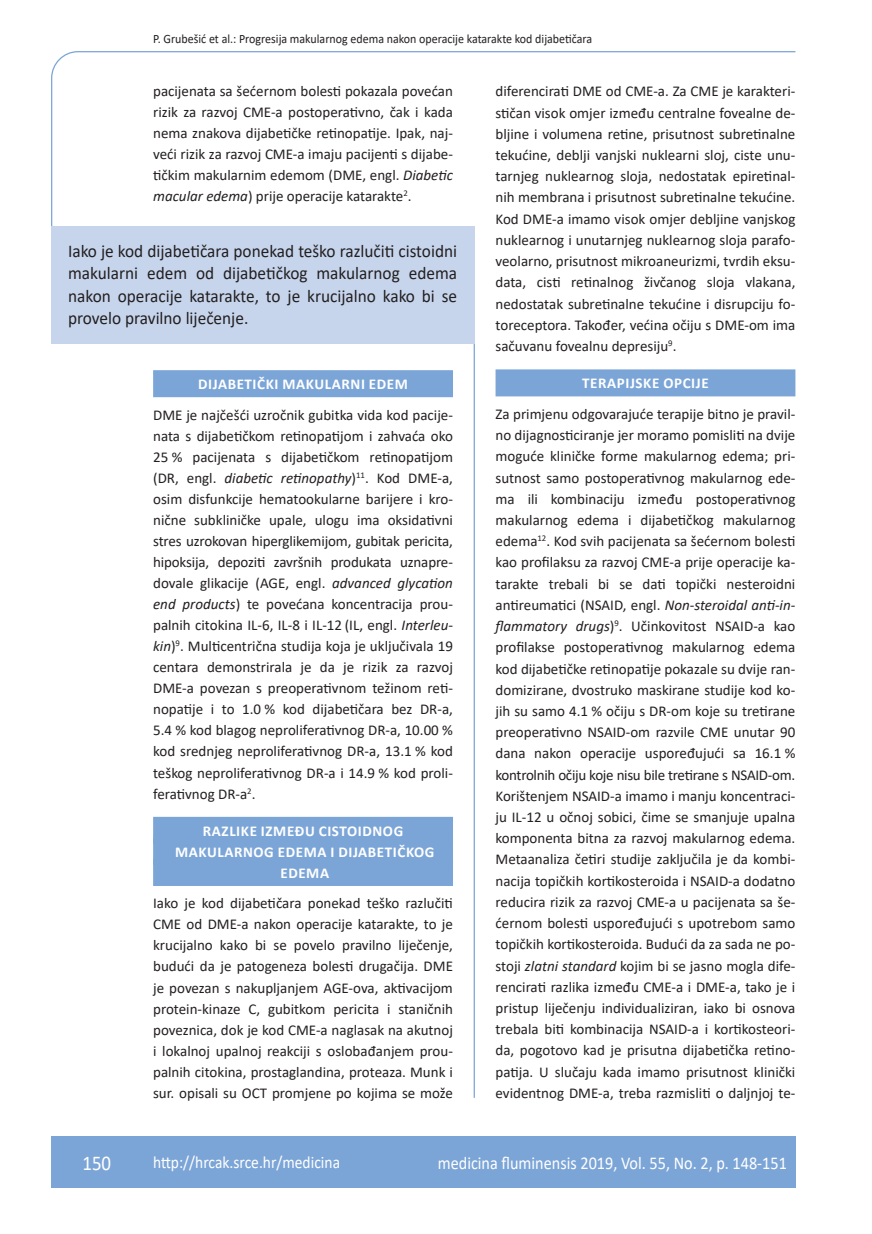
<style>
.page{position:relative;width:872px;height:1234px;background:#fff}
.page>*{position:absolute;margin:0;border:0;box-sizing:border-box;transform-origin:0 0}
.t1{font:21px "Calibri";color:#fff;scale:.9 1}
.anterfile{font:18px/22.5px "Calibri";color:#231f20;text-align:justify;scale:.96 1}
.t2{font:18px "Calibri";color:#fff;scale:.9 1}
.t3{font:17.25px "Calibri";color:#fff;scale:.9 1}
.osnovni_tekst{font:15px/21.1px "Calibri";color:#231f20;text-align:justify}
.naslov_ruler{font:700 15px "Calibri";letter-spacing:.04em;color:#fff}
.glava{font:12.75px "Calibri";color:#231f20;scale:.94 1}
.s1{font-style:italic}
</style>
<div class="page">
<svg style="left:51px;top:51px;width:745px;height:275px"></svg>
<hr style="left:473px;top:343px;width:2px;height:754px;background:#7ca5d7">
<div style="left:51px;top:1135px;width:744px;height:51px;background:#7ca5d7"></div>
<div style="left:495px;top:369px;width:300px;height:27px;background:#7ca5d7"></div>
<div style="left:51px;top:226px;width:423px;height:117px;background:#c6d5ec"></div>
<div style="left:153px;top:370px;width:300px;height:27px;background:#7ca5d7"></div>
<div style="left:153px;top:816px;width:300px;height:27px;background:#7ca5d7"></div>
<div style="left:153px;top:837px;width:300px;height:27px;background:#7ca5d7"></div>
<div style="left:153px;top:858px;width:300px;height:27px;background:#7ca5d7"></div>
<p class="glava" style="left:153px;top:29px;width:468px">P. Grubešić et al.: Progresija makularnog edema nakon operacije katarakte kod dijabetičara</p>
<p class="osnovni_tekst" style="left:153px;top:80px;width:301px">pacijenata sa šećernom bolesti pokazala povećan rizik za razvoj CME-a postoperativno, čak i kada nema znakova dijabetičke retinopatije. Ipak, naj&shy;veći rizik za razvoj CME-a imaju pacijenti s dijabe&shy;tičkim makularnim edemom (DME, engl. <span class="s1">Diabetic macular edema</span>) prije operacije katarakte<sup>2</sup>.</p>
<p class="osnovni_tekst" style="left:495px;top:80px;width:301px">diferencirati DME od CME-a. Za CME je karakteri&shy;stičan visok omjer između centralne fovealne de&shy;bljine i volumena retine, prisutnost subretinalne tekućine, deblji vanjski nuklearni sloj, ciste unu&shy;tarnjeg nuklearnog sloja, nedostatak epiretinal&shy;nih membrana i prisutnost subretinalne tekućine.<br>Kod DME-a imamo visok omjer debljine vanjskog nuklearnog i unutarnjeg nuklearnog sloja parafo&shy;veolarno, prisutnost mikroaneurizmi, tvrdih eksu&shy;data, cisti retinalnog živčanog sloja vlakana, nedostatak subretinalne tekućine i disrupciju fo&shy;toreceptora. Također, većina očiju s DME-om ima sačuvanu fovealnu depresiju<sup>9</sup>.</p>
<p class="naslov_ruler" style="left:582px;top:372px;width:128px">TERAPIJSKE OPCIJE</p>
<p class="osnovni_tekst" style="left:495px;top:403px;width:301px">Za primjenu odgovarajuće terapije bitno je pravil&shy;no dijagnosticiranje jer moramo pomisliti na dvije moguće kliničke forme makularnog edema; pri&shy;sutnost samo postoperativnog makularnog ede&shy;ma ili kombinaciju između postoperativnog makularnog edema i dijabetičkog makularnog edema<sup>12</sup>. Kod svih pacijenata sa šećernom bolesti kao profilaksu za razvoj CME-a prije operacije ka&shy;tarakte trebali bi se dati topički nesteroidni antireumatici (NSAID, engl. <span class="s1">Non-steroidal anti-in&shy;flammatory drugs</span>)<sup>9</sup>. Učinkovitost NSAID-a kao profilakse postoperativnog makularnog edema kod dijabetičke retinopatije pokazale su dvije ran&shy;domizirane, dvostruko maskirane studije kod ko&shy;jih su samo 4.1 % očiju s DR-om koje su tretirane preoperativno NSAID-om razvile CME unutar 90 dana nakon operacije uspoređujući sa 16.1 % kontrolnih očiju koje nisu bile tretirane s NSAID-om.<br>Korištenjem NSAID-a imamo i manju koncentraci&shy;ju IL-12 u očnoj sobici, čime se smanjuje upalna komponenta bitna za razvoj makularnog edema.<br>Metaanaliza četiri studije zaključila je da kombi&shy;nacija topičkih kortikosteroida i NSAID-a dodatno reducira rizik za razvoj CME-a u pacijenata sa še&shy;ćernom bolesti uspoređujući s upotrebom samo topičkih kortikosteroida. Budući da za sada ne po&shy;stoji <span class="s1">zlatni standard</span> kojim bi se jasno mogla dife&shy;rencirati razlika između CME-a i DME-a, tako je i pristup liječenju individualiziran, iako bi osnova trebala biti kombinacija NSAID-a i kortikosteori&shy;da, pogotovo kad je prisutna dijabetička retino&shy;patija. U slučaju kada imamo prisutnost klinički evidentnog DME-a, treba razmisliti o daljnjoj te-</p>
<p class="anterfile" style="left:68px;top:239px;width:407px">Iako je kod dijabetičara ponekad teško razlučiti cistoidni makularni edem od dijabetičkog makularnog edema nakon operacije katarakte, to je krucijalno kako bi se provelo pravilno liječenje.</p>
<p class="naslov_ruler" style="left:198px;top:373px;width:211px">DIJABETIČKI MAKULARNI EDEM</p>
<p class="osnovni_tekst" style="left:153px;top:403px;width:301px">DME je najčešći uzročnik gubitka vida kod pacije&shy;nata s dijabetičkom retinopatijom i zahvaća oko 25 % pacijenata s dijabetičkom retinopatijom (DR, engl. <span class="s1">diabetic retinopathy</span>)<sup>11</sup>. Kod DME-a, osim disfunkcije hematookularne barijere i kro&shy;nične subkliničke upale, ulogu ima oksidativni stres uzrokovan hiperglikemijom, gubitak pericita, hipoksija, depoziti završnih produkata uznapre&shy;dovale glikacije (AGE, engl. <span class="s1">advanced glycation end products</span>) te povećana koncentracija prou&shy;palnih citokina IL-6, IL-8 i IL-12 (IL, engl. <span class="s1">Interleu&shy;kin</span>)<sup>9</sup>. Multicentrična studija koja je uključivala 19 centara demonstrirala je da je rizik za razvoj DME-a povezan s preoperativnom težinom reti&shy;nopatije i to 1.0 % kod dijabetičara bez DR-a, 5.4 % kod blagog neproliferativnog DR-a, 10.00 % kod srednjeg neproliferativnog DR-a, 13.1 % kod teškog neproliferativnog DR-a i 14.9 % kod proli&shy;ferativnog DR-a<sup>2</sup>.</p>
<p class="naslov_ruler" style="left:203px;top:819px;width:202px">RAZLIKE IZMEĐU CISTOIDNOG</p>
<p class="naslov_ruler" style="left:175px;top:840px;width:261px">MAKULARNOG EDEMA I DIJABETIČKOG</p>
<p class="naslov_ruler" style="left:280px;top:862px;width:50px">EDEMA</p>
<p class="osnovni_tekst" style="left:153px;top:892px;width:301px">Iako je kod dijabetičara ponekad teško razlučiti CME od DME-a nakon operacije katarakte, to je krucijalno kako bi se povelo pravilno liječenje, budući da je patogeneza bolesti drugačija. DME je povezan s nakupljanjem AGE-ova, aktivacijom protein-kinaze C, gubitkom pericita i staničnih poveznica, dok je kod CME-a naglasak na akutnoj i lokalnoj upalnoj reakciji s oslobađanjem prou&shy;palnih citokina, prostaglandina, proteaza. Munk i sur. opisali su OCT promjene po kojima se može</p>
<p class="t1" style="left:82px;top:1147px;width:33px">150</p>
<p class="t3" style="left:153px;top:1149px;width:209px">http://hrcak.srce.hr/medicina</p>
<p class="t2" style="left:438px;top:1149px;width:389px">medicina fluminensis 2019, Vol. 55, No. 2, p. 148-151</p>
</div>
